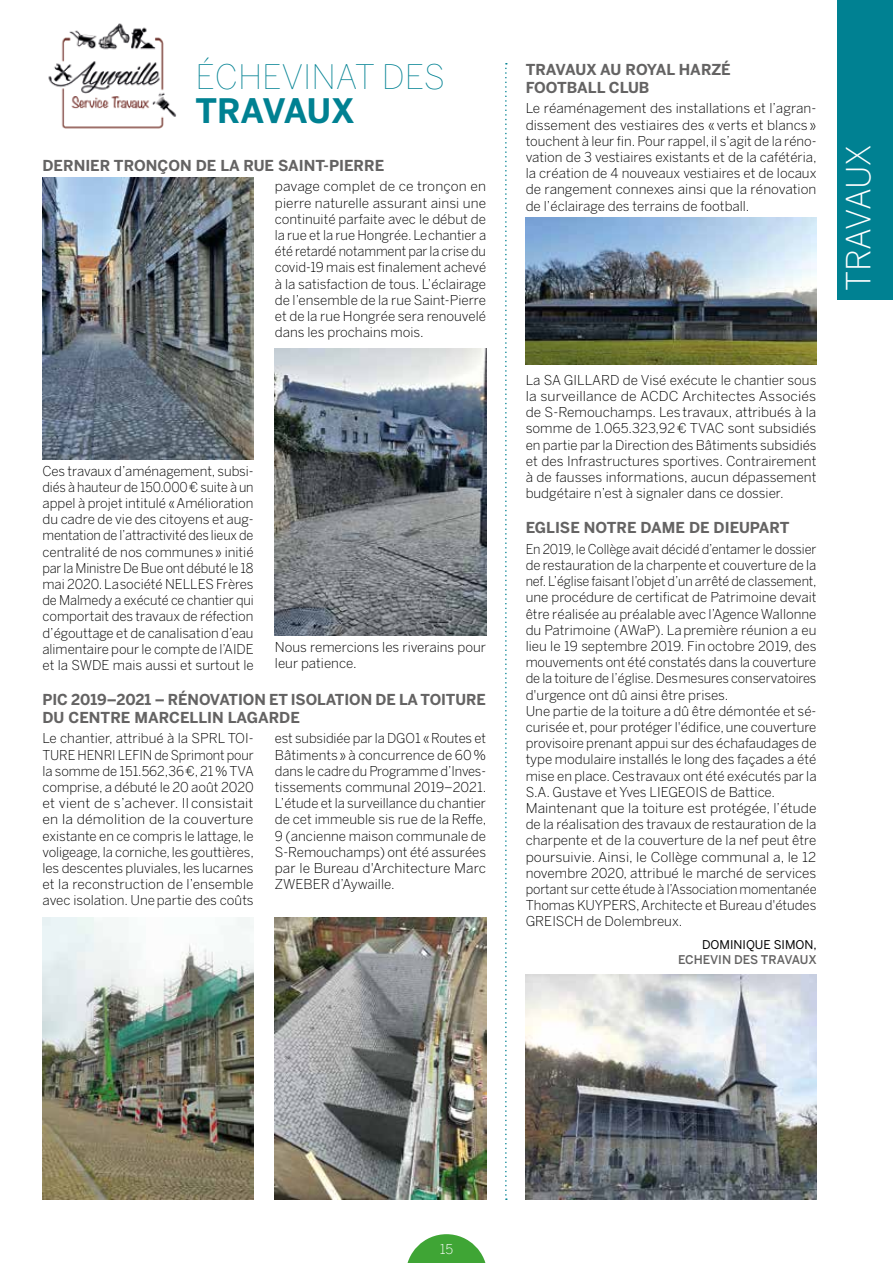
<style>
.page{position:relative;width:893px;height:1263px;background:#fff}
.page>*{position:absolute;margin:0;border:0;box-sizing:border-box;transform-origin:0 0}
.t1{font:100 33.45px "Benton Sans";color:#008192}
.t2{font:700 33.45px "Benton Sans";letter-spacing:-.015em;color:#008192}
.t3{font:300 33px "Benton Sans";letter-spacing:-.02em;color:#fff}
.t4{font:700 15px/18px "Benton Sans";color:#646363}
.t5{font:300 13.5px/16.2px "Benton Sans";color:#000;text-align:justify}
.t6{font:300 13.5px/16.2px "Benton Sans";color:#000;scale:.96 1}
.t7{font:300 13.5px "Benton Sans";color:#fff}
.t8{font:500 12px "Benton Sans";letter-spacing:-.01em;color:#646363}
.t9{font:12px "Benton Sans";color:#000}
</style>
<div class="page">
<svg style="left:407px;top:1234px;width:79px;height:29px"></svg>
<div style="left:838px;top:0;width:55px;height:300px;background:#008192"></div>
<img style="left:43px;top:178px;width:211px;height:281px">
<img style="left:275px;top:348px;width:211px;height:287px">
<img style="left:526px;top:217px;width:290px;height:147px">
<img style="left:526px;top:974px;width:290px;height:225px">
<svg style="left:505px;top:63px;width:2px;height:1137px"></svg>
<img style="left:48px;top:23px;width:129px;height:106px">
<img style="left:275px;top:918px;width:211px;height:281px">
<img style="left:43px;top:918px;width:211px;height:281px">
<h1 class="t1" style="left:195px;top:57px;width:251px">ÉCHEVINAT DES</h1>
<h1 class="t2" style="left:195px;top:91px;width:161px">TRAVAUX</h1>
<p class="t4" style="left:43px;top:156px;width:343px">DERNIER TRONÇON DE LA RUE SAINT-PIERRE</p>
<p class="t5" style="left:275px;top:178px;width:213px">pavage complet de ce tronçon en pierre naturelle assurant ainsi une continuité parfaite avec le début de la rue et la rue Hongrée. Le chantier a été retardé notamment par la crise du covid-19 mais est finalement achevé à la satisfaction de tous. L’éclairage de l’ensemble de la rue Saint-Pierre et de la rue Hongrée sera renouvelé dans les prochains mois.</p>
<p class="t5" style="left:43px;top:462px;width:213px">Ces travaux d’aménagement, subsi&shy;diés à hauteur de 150.000€ suite à un appel à projet intitulé «Amélioration du cadre de vie des citoyens et aug&shy;mentation de l’attractivité des lieux de centralité de nos communes» initié par la Ministre De Bue ont débuté le 18 mai 2020. La société NELLES Frères de Malmedy a exécuté ce chantier qui comportait des travaux de réfection d’égouttage et de canalisation d’eau alimentaire pour le compte de l’AIDE et la SWDE mais aussi et surtout le</p>
<p class="t5" style="left:275px;top:638px;width:213px">Nous remercions les riverains pour leur patience.</p>
<p class="t4" style="left:43px;top:690px;width:445px">PIC 2019–2021 – RÉNOVATION ET ISOLATION DE LA TOITURE<br>DU CENTRE MARCELLIN LAGARDE</p>
<p class="t5" style="left:43px;top:730px;width:213px">Le chantier, attribué à la SPRL TOI-TURE HENRI LEFIN de Sprimont pour la somme de 151.562,36€, 21% TVA comprise, a débuté le 20 août 2020 et vient de s’achever. Il consistait en la démolition de la couverture existante en ce compris le lattage, le voligeage, la corniche, les gouttières, les descentes pluviales, les lucarnes et la reconstruction de l’ensemble avec isolation. Une partie des coûts</p>
<p class="t5" style="left:275px;top:730px;width:213px">est subsidiée par la DGO1 «Routes et Bâtiments» à concurrence de 60% dans le cadre du Programme d’Inves&shy;tissements communal 2019–2021.<br>L’étude et la surveillance du chantier de cet immeuble sis rue de la Reffe, 9 (ancienne maison communale de S-Remouchamps) ont été assurées par le Bureau d'Architecture Marc ZWEBER d’Aywaille.</p>
<p class="t4" style="left:526px;top:60px;width:207px">TRAVAUX AU ROYAL HARZÉ<br>FOOTBALL CLUB</p>
<p class="t5" style="left:526px;top:100px;width:293px">Le réaménagement des installations et l’agran&shy;dissement des vestiaires des « verts et blancs » touchent à leur fin. Pour rappel, il s’agit de la réno&shy;vation de 3 vestiaires existants et de la cafétéria, la création de 4 nouveaux vestiaires et de locaux de rangement connexes ainsi que la rénovation de l’éclairage des terrains de football.</p>
<h2 class="t3" style="left:839px;top:291px;width:148px;rotate:-90deg">TRAVAUX</h2>
<p class="t5" style="left:526px;top:372px;width:292px">La SA GILLARD de Visé exécute le chantier sous la surveillance de ACDC Architectes Associés de S-Remouchamps. Les travaux, attribués à la somme de 1.065.323,92€ TVAC sont subsidiés en partie par la Direction des Bâtiments subsidiés et des Infrastructures sportives. Contrairement à de fausses informations, aucun dépassement budgétaire n’est à signaler dans ce dossier.</p>
<p class="t4" style="left:526px;top:519px;width:265px">EGLISE NOTRE DAME DE DIEUPART</p>
<p class="t6" style="left:526px;top:541px;width:305px">En 2019, le Collège avait décidé d’entamer le dossier de restauration de la charpente et couverture de la nef. L’église faisant l’objet d’un arrêté de classement, une procédure de certificat de Patrimoine devait être réalisée au préalable avec l’Agence Wallonne du Patrimoine (AWaP). La première réunion a eu lieu le 19 septembre 2019. Fin octobre 2019, des mouvements ont été constatés dans la couverture de la toiture de l’église. Des mesures conservatoires d'urgence ont dû ainsi être prises.<br>Une partie de la toiture a dû être démontée et sé&shy;curisée et, pour protéger l'édifice, une couverture provisoire prenant appui sur des échafaudages de type modulaire installés le long des façades a été mise en place. Ces travaux ont été exécutés par la S.A. Gustave et Yves LIEGEOIS de Battice.<br>Maintenant que la toiture est protégée, l’étude de la réalisation des travaux de restauration de la charpente et de la couverture de la nef peut être poursuivie. Ainsi, le Collège communal a, le 12 novembre 2020, attribué le marché de services portant sur cette étude à l’Association momentanée Thomas KUYPERS, Architecte et Bureau d'études GREISCH de Dolembreux.</p>
<p class="t9" style="left:702px;top:938px;width:116px">DOMINIQUE SIMON,</p>
<p class="t8" style="left:678px;top:952px;width:140px">ECHEVIN DES TRAVAUX</p>
<p class="t7" style="left:440px;top:1241px;width:15px">15</p>
</div>
